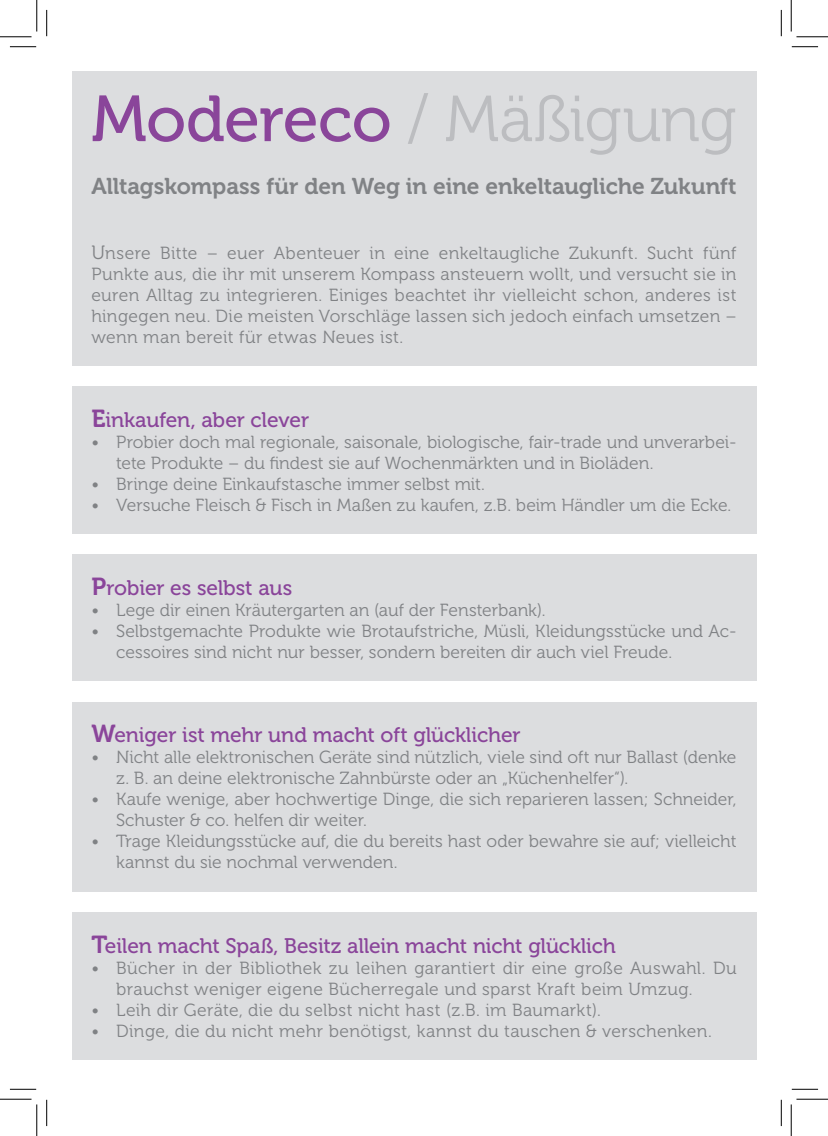
<style>
.page{position:relative;width:828px;height:1136px;background:#fff}
.page>*{position:absolute;margin:0;border:0;box-sizing:border-box;transform-origin:0 0}
.t1{font:64.75px "Museo 300";letter-spacing:-.015em;color:#bcbdc0}
.t2{font:22.75px "Museo 700";letter-spacing:-.005em;color:#808285}
.Absatzformat_1{font:21px "Museo 500";letter-spacing:-.005em;color:#8a459a}
.Absatzformat_1_Kopie{font:17.5px/21px "Museo 300";color:#808285}
.Absatzformat_1-2{font:17.5px/21px "Museo 300";letter-spacing:.02em;color:#808285;text-align:justify}
.Absatzformat_1_Kopie-2{font:17.5px/21px "Museo 300";letter-spacing:.02em;color:#808285}
.s1{font-family:"Museo 500";color:#8a459a}
.s2{font-size:19.25px}
.s3{font-family:"Museo 700";font-size:24.5px}
</style>
<div class="page">
<div style="left:71px;top:71px;width:685px;height:294px;background:#dcdddf"></div>
<div style="left:71px;top:386px;width:685px;height:147px;background:#dcdddf"></div>
<div style="left:71px;top:554px;width:685px;height:126px;background:#dcdddf"></div>
<div style="left:71px;top:701px;width:685px;height:189px;background:#dcdddf"></div>
<div style="left:71px;top:911px;width:685px;height:147px;background:#dcdddf"></div>
<svg style="left:10px;top:46px;width:26px;height:1px"></svg>
<svg style="left:791px;top:46px;width:27px;height:1px"></svg>
<svg style="left:10px;top:1088px;width:26px;height:1px"></svg>
<svg style="left:792px;top:1088px;width:26px;height:1px"></svg>
<svg style="left:46px;top:10px;width:1px;height:26px"></svg>
<svg style="left:46px;top:1099px;width:1px;height:26px"></svg>
<svg style="left:781px;top:10px;width:1px;height:26px"></svg>
<svg style="left:781px;top:1099px;width:1px;height:26px"></svg>
<hr style="left:0;top:36px;width:32px;height:1px;background:#000">
<hr style="left:796px;top:36px;width:32px;height:1px;background:#000">
<hr style="left:0;top:1098px;width:32px;height:1px;background:#000">
<hr style="left:796px;top:1098px;width:32px;height:1px;background:#000">
<hr style="left:36px;top:0;width:1px;height:31px;background:#000">
<hr style="left:36px;top:1104px;width:1px;height:31px;background:#000">
<hr style="left:790px;top:0;width:1px;height:31px;background:#000">
<hr style="left:790px;top:1104px;width:1px;height:31px;background:#000">
<p class="t1" style="left:91px;top:84px;width:646px"><span class="s1">Modereco</span> / Mäßigung</p>
<p class="t2" style="left:91px;top:173px;width:646px">Alltagskompass für den Weg in eine enkeltaugliche Zukunft</p>
<p class="Absatzformat_1-2" style="left:91px;top:243px;width:646px"><span class="s2">U</span>nsere Bitte – euer Abenteuer in eine enkeltaugliche Zukunft. Sucht fünf Punkte aus, die ihr mit unserem Kompass ansteuern wollt, und versucht sie in euren Alltag zu integrieren. Einiges beachtet ihr vielleicht schon, anderes ist hingegen neu. Die meisten Vorschläge lassen sich jedoch einfach umsetzen – wenn man bereit für etwas Neues ist.</p>
<p class="Absatzformat_1" style="left:91px;top:408px;width:219px"><span class="s3">E</span>inkaufen, aber clever</p>
<p class="Absatzformat_1_Kopie" style="left:116px;top:432px;width:622px;text-indent:-25px">• Probier doch mal regionale, saisonale, biologische, fair-trade und unverarbei&shy;tete Produkte – du findest sie auf Wochenmärkten und in Bioläden.</p>
<p class="Absatzformat_1_Kopie" style="left:91px;top:474px;width:395px">• Bringe deine Einkaufstasche immer selbst mit.</p>
<p class="Absatzformat_1_Kopie" style="left:91px;top:495px;width:641px">• Versuche Fleisch &amp; Fisch in Maßen zu kaufen, z.B. beim Händler um die Ecke.</p>
<p class="Absatzformat_1" style="left:91px;top:576px;width:202px"><span class="s3">P</span>robier es selbst aus</p>
<p class="Absatzformat_1_Kopie" style="left:91px;top:600px;width:455px">• Lege dir einen Kräutergarten an (auf der Fensterbank).</p>
<p class="Absatzformat_1_Kopie" style="left:116px;top:621px;width:622px;text-indent:-25px">• Selbstgemachte Produkte wie Brotaufstriche, Müsli, Kleidungsstücke und Ac&shy;cessoires sind nicht nur besser, sondern bereiten dir auch viel Freude.</p>
<p class="Absatzformat_1" style="left:91px;top:723px;width:431px"><span class="s3">W</span>eniger ist mehr und macht oft glücklicher</p>
<p class="Absatzformat_1_Kopie" style="left:116px;top:747px;width:622px;text-indent:-25px">• Nicht alle elektronischen Geräte sind nützlich, viele sind oft nur Ballast (denke z. B. an deine elektronische Zahnbürste oder an „Küchenhelfer“).</p>
<p class="Absatzformat_1_Kopie" style="left:116px;top:789px;width:622px;text-indent:-25px">• Kaufe wenige, aber hochwertige Dinge, die sich reparieren lassen; Schneider,<br>Schuster &amp; co. helfen dir weiter.</p>
<p class="Absatzformat_1_Kopie" style="left:116px;top:831px;width:622px;text-indent:-25px">• Trage Kleidungsstücke auf, die du bereits hast oder bewahre sie auf; vielleicht kannst du sie nochmal verwenden.</p>
<p class="Absatzformat_1" style="left:91px;top:933px;width:526px"><span class="s3">T</span>eilen macht Spaß, Besitz allein macht nicht glücklich</p>
<p class="Absatzformat_1_Kopie-2" style="left:116px;top:957px;width:622px;text-indent:-25px">• Bücher in der Bibliothek zu leihen garantiert dir eine große Auswahl. Du brauchst weniger eigene Bücherregale und sparst Kraft beim Umzug.</p>
<p class="Absatzformat_1_Kopie-2" style="left:91px;top:999px;width:511px">• Leih dir Geräte, die du selbst nicht hast (z.B. im Baumarkt).</p>
<p class="Absatzformat_1_Kopie-2" style="left:91px;top:1020px;width:622px">• Dinge, die du nicht mehr benötigst, kannst du tauschen &amp; verschenken.</p>
</div>
